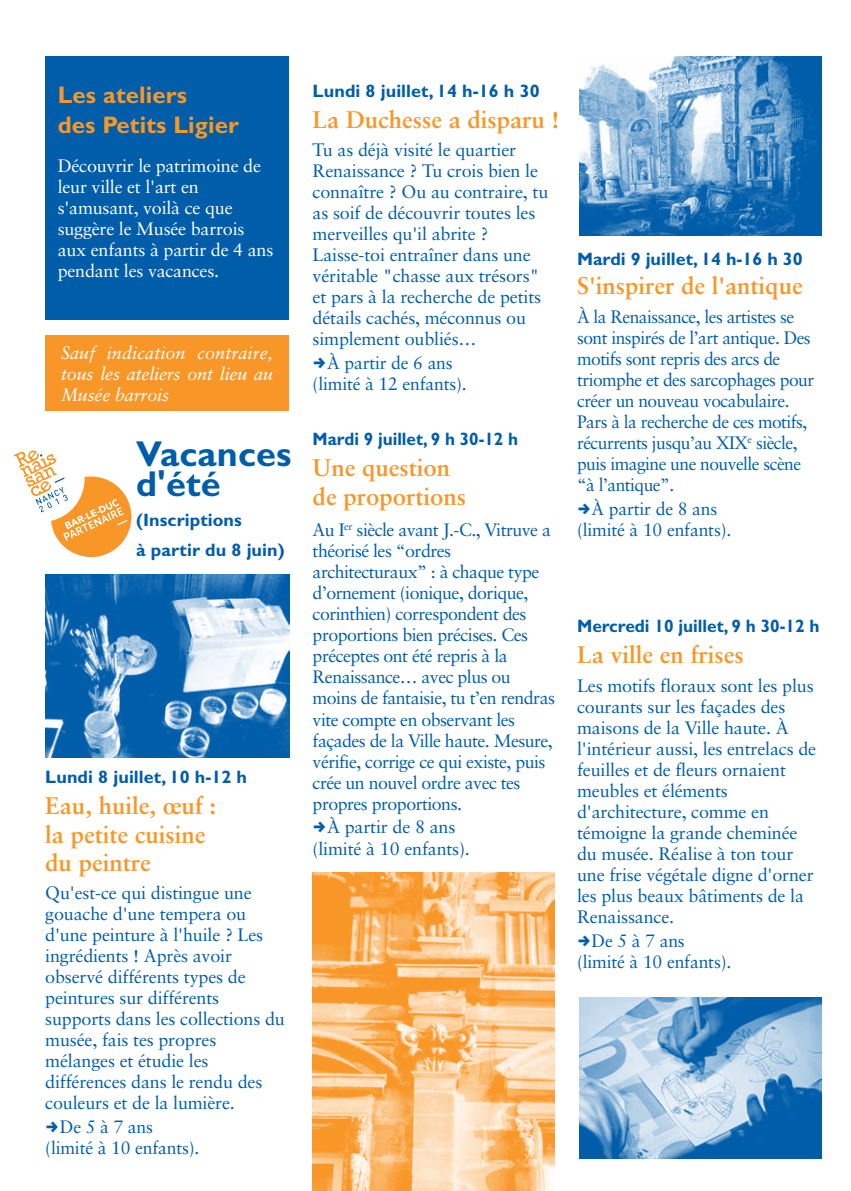
<style>
.page{position:relative;width:851px;height:1191px;background:#fff}
.page>*{position:absolute;margin:0;border:0;box-sizing:border-box;transform-origin:0 0}
.t1{font:700 36px/30px "Gill Sans";letter-spacing:.005em;color:#005daa}
.t2{font:700 24px/28.8px "Sabon";color:#f89728}
.t3{font:700 24px/30px "Gill Sans";letter-spacing:.005em;color:#f89728}
.t4{font:18px/21px "Sabon";letter-spacing:-.01em;color:#005daa}
.t5{font:18px/21px "Sabon";letter-spacing:-.03em;color:#005daa}
.t6{font:18px/21px "Sabon";letter-spacing:-.015em;color:#fff}
.t7{font:700 18px/30px "Gill Sans";letter-spacing:.005em;color:#005daa}
.t8{font:italic 18px/21px "Sabon";letter-spacing:-.01em;color:#fff;text-align:justify}
.t9{font:700 18px "Gill Sans";letter-spacing:.005em;color:#005daa;scale:.96 1}
.t10{font:700 18px "Gill Sans";letter-spacing:.005em;color:#005daa;scale:.95 1}
</style>
<div class="page">
<div style="left:45px;top:57px;width:244px;height:263px;background:#005daa"></div>
<div style="left:45px;top:335px;width:244px;height:76px;background:#f89728"></div>
<img style="left:45px;top:574px;width:244px;height:183px">
<img style="left:312px;top:872px;width:242px;height:319px">
<img style="left:579px;top:57px;width:242px;height:178px">
<img style="left:579px;top:997px;width:241px;height:161px">
<svg style="left:14px;top:450px;width:118px;height:108px"></svg>
<h2 class="t3" style="left:58px;top:80px;width:182px">Les ateliers<br>des Petits Ligier</h2>
<p class="t6" style="left:58px;top:155px;width:217px">Découvrir le patrimoine de leur ville et l'art en s'amusant, voilà ce que suggère le Musée barrois aux enfants à partir de 4 ans pendant les vacances.</p>
<p class="t8" style="left:61px;top:342px;width:213px">Sauf indication contraire, tous les ateliers ont lieu au Musée barrois</p>
<h1 class="t1" style="left:136px;top:439px;width:157px">Vacances d'été</h1>
<p class="t7" style="left:136px;top:505px;width:150px">(Inscriptions<br>à partir du 8 juin)</p>
<p class="t7" style="left:45px;top:762px;width:203px">Lundi 8 juillet, 10 h-12 h</p>
<h2 class="t2" style="left:45px;top:790px;width:172px">Eau, huile, œuf : la petite cuisine du peintre</h2>
<p class="t4" style="left:45px;top:882px;width:241px">Qu'est-ce qui distingue une gouache d'une tempera ou d'une peinture à l'huile ? Les ingrédients ! Après avoir observé différents types de peintures sur différents supports dans les collections du musée, fais tes propres mélanges et étudie les différences dans le rendu des couleurs et de la lumière.</p>
<p class="t4" style="left:45px;top:1116px;width:156px;text-indent:14px">De 5 à 7 ans (limité à 10 enfants).</p>
<p class="t7" style="left:312px;top:76px;width:228px">Lundi 8 juillet, 14 h-16 h 30</p>
<h2 class="t2" style="left:312px;top:104px;width:248px">La Duchesse a disparu !</h2>
<p class="t4" style="left:312px;top:139px;width:237px">Tu as déjà visité le quartier<br>Renaissance ? Tu crois bien le connaître ? Ou au contraire, tu as soif de découvrir toutes les merveilles qu'il abrite ?<br>Laisse-toi entraîner dans une véritable "chasse aux trésors" et pars à la recherche de petits détails cachés, méconnus ou simplement oubliés…</p>
<p class="t4" style="left:312px;top:352px;width:156px;text-align:center">À partir de 6 ans (limité à 12 enfants).</p>
<p class="t10" style="left:312px;top:428px;width:218px">Mardi 9 juillet, 9 h 30-12 h</p>
<h2 class="t2" style="left:312px;top:453px;width:155px">Une question de proportions</h2>
<p class="t5" style="left:312px;top:519px;width:244px">Au I<sup>er</sup> siècle avant J.-C., Vitruve a théorisé les “ordres architecturaux” : à chaque type d’ornement (ionique, dorique, corinthien) correspondent des proportions bien précises. Ces préceptes ont été repris à la<br>Renaissance… avec plus ou moins de fantaisie, tu t’en rendras vite compte en observant les façades de la Ville haute. Mesure, vérifie, corrige ce qui existe, puis crée un nouvel ordre avec tes propres proportions.</p>
<p class="t4" style="left:312px;top:816px;width:159px;text-align:center">À partir de 8 ans (limité à 10 enfants).</p>
<p class="t7" style="left:577px;top:244px;width:227px">Mardi 9 juillet, 14 h-16 h 30</p>
<h2 class="t2" style="left:577px;top:271px;width:227px">S'inspirer de l'antique</h2>
<p class="t5" style="left:577px;top:306px;width:238px">À la Renaissance, les artistes se sont inspirés de l’art antique. Des motifs sont repris des arcs de triomphe et des sarcophages pour créer un nouveau vocabulaire.<br>Pars à la recherche de ces motifs, récurrents jusqu’au XIX<sup>e</sup> siècle, puis imagine une nouvelle scène “à l’antique”.</p>
<p class="t4" style="left:577px;top:498px;width:156px;text-align:center">À partir de 8 ans (limité à 10 enfants).</p>
<p class="t9" style="left:577px;top:615px;width:254px">Mercredi 10 juillet, 9 h 30-12 h</p>
<h2 class="t2" style="left:577px;top:639px;width:168px">La ville en frises</h2>
<p class="t4" style="left:577px;top:675px;width:240px">Les motifs floraux sont les plus courants sur les façades des maisons de la Ville haute. À l'intérieur aussi, les entrelacs de feuilles et de fleurs ornaient meubles et éléments d'architecture, comme en témoigne la grande cheminée du musée. Réalise à ton tour une frise végétale digne d'orner les plus beaux bâtiments de la<br>Renaissance.</p>
<p class="t4" style="left:577px;top:930px;width:156px;text-indent:14px">De 5 à 7 ans (limité à 10 enfants).</p>
</div>
